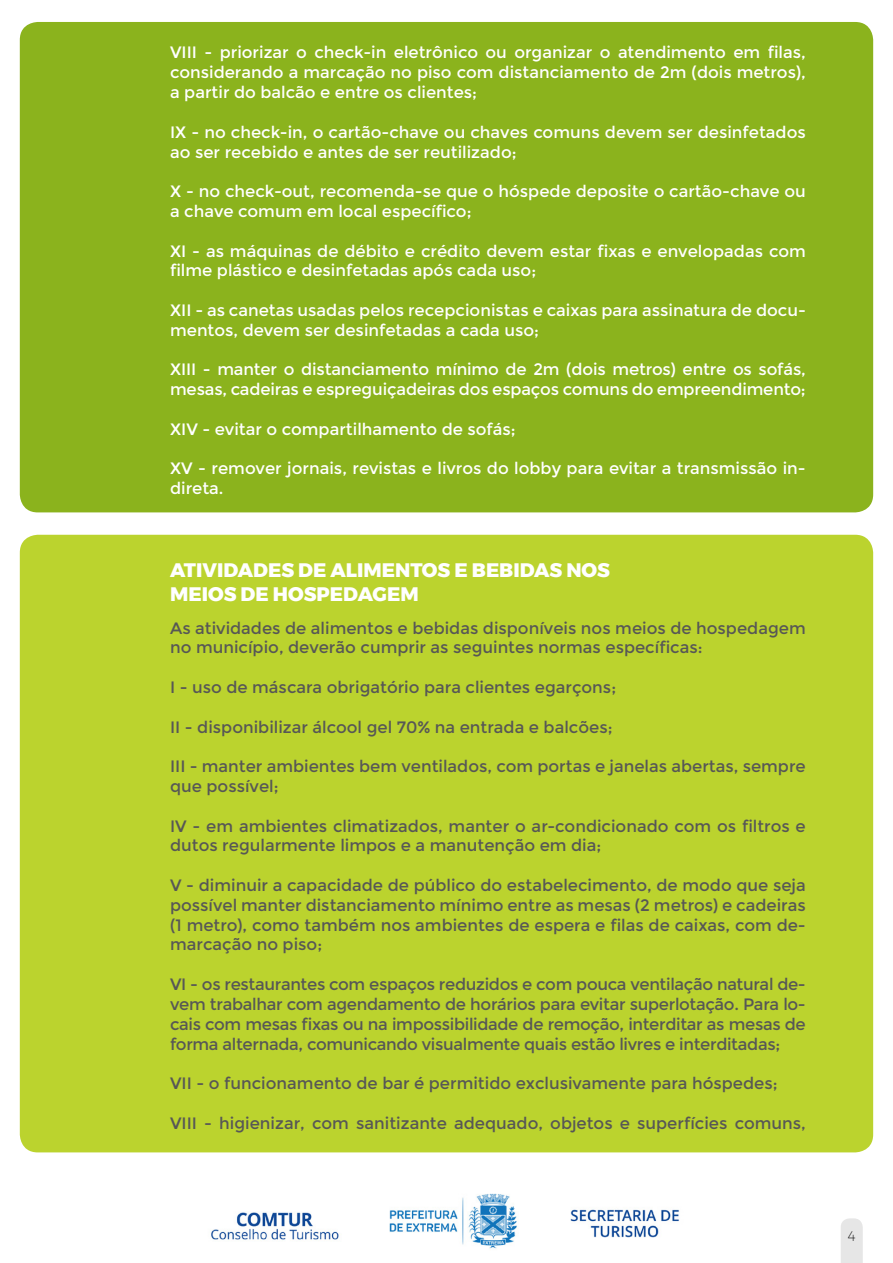
<style>
.page{position:relative;width:893px;height:1263px;background:#fff}
.page>*{position:absolute;margin:0;border:0;box-sizing:border-box;transform-origin:0 0}
.t1{font:800 19.5px/23.4px "Montserrat";color:#fff}
.t2{font:16.5px/19.8px "Montserrat";color:#575756}
.t3{font:16.5px/19.8px "Montserrat";color:#fff}
.t4{font:200 13.5px "Montserrat";color:#000}
</style>
<div class="page">
<img style="left:211px;top:1193px;width:468px;height:56px">
<svg style="left:841px;top:1218px;width:22px;height:45px"></svg>
<div style="left:20px;top:22px;width:853px;height:490px;background:#8bb31d;border-radius:18px"></div>
<div style="left:20px;top:535px;width:853px;height:617px;background:#bbd32e;border-radius:18px"></div>
<p class="t3" style="left:170px;top:43px;width:637px;text-align:justify">VIII - priorizar o check-in eletrônico ou organizar o atendimento em filas, considerando a marcação no piso com distanciamento de 2m (dois metros), a partir do balcão e entre os clientes;</p>
<p class="t3" style="left:170px;top:122px;width:637px">IX - no check-in, o cartão-chave ou chaves comuns devem ser desinfetados ao ser recebido e antes de ser reutilizado;</p>
<p class="t3" style="left:170px;top:182px;width:637px">X - no check-out, recomenda-se que o hóspede deposite o cartão-chave ou a chave comum em local específico;</p>
<p class="t3" style="left:170px;top:241px;width:637px">XI - as máquinas de débito e crédito devem estar fixas e envelopadas com filme plástico e desinfetadas após cada uso;</p>
<p class="t3" style="left:170px;top:300px;width:637px">XII - as canetas usadas pelos recepcionistas e caixas para assinatura de docu&shy;mentos, devem ser desinfetadas a cada uso;</p>
<p class="t3" style="left:170px;top:360px;width:637px">XIII - manter o distanciamento mínimo de 2m (dois metros) entre os sofás, mesas, cadeiras e espreguiçadeiras dos espaços comuns do empreendimento;</p>
<p class="t3" style="left:170px;top:419px;width:347px">XIV - evitar o compartilhamento de sofás;</p>
<p class="t3" style="left:170px;top:459px;width:637px">XV - remover jornais, revistas e livros do lobby para evitar a transmissão in&shy;direta.</p>
<p class="t1" style="left:170px;top:559px;width:441px">ATIVIDADES DE ALIMENTOS E BEBIDAS NOS<br>MEIOS DE HOSPEDAGEM</p>
<p class="t2" style="left:170px;top:618px;width:637px">As atividades de alimentos e bebidas disponíveis nos meios de hospedagem no município, deverão cumprir as seguintes normas específicas:</p>
<p class="t2" style="left:170px;top:677px;width:448px">I - uso de máscara obrigatório para clientes egarçons;</p>
<p class="t2" style="left:170px;top:717px;width:444px">II - disponibilizar álcool gel 70% na entrada e balcões;</p>
<p class="t2" style="left:170px;top:757px;width:637px">III - manter ambientes bem ventilados, com portas e janelas abertas, sempre que possível;</p>
<p class="t2" style="left:170px;top:816px;width:637px">IV - em ambientes climatizados, manter o ar-condicionado com os filtros e dutos regularmente limpos e a manutenção em dia;</p>
<p class="t2" style="left:170px;top:875px;width:637px;text-align:justify">V - diminuir a capacidade de público do estabelecimento, de modo que seja possível manter distanciamento mínimo entre as mesas (2 metros) e cadeiras (1 metro), como também nos ambientes de espera e filas de caixas, com de&shy;marcação no piso;</p>
<p class="t2" style="left:170px;top:974px;width:637px;text-align:justify">VI - os restaurantes com espaços reduzidos e com pouca ventilação natural de&shy;vem trabalhar com agendamento de horários para evitar superlotação. Para lo&shy;cais com mesas fixas ou na impossibilidade de remoção, interditar as mesas de forma alternada, comunicando visualmente quais estão livres e interditadas;</p>
<p class="t2" style="left:170px;top:1073px;width:609px">VII - o funcionamento de bar é permitido exclusivamente para hóspedes;</p>
<p class="t2" style="left:170px;top:1113px;width:637px">VIII - higienizar, com sanitizante adequado, objetos e superfícies comuns,</p>
<p class="t4" style="left:848px;top:1226px;width:9px">4</p>
</div>
